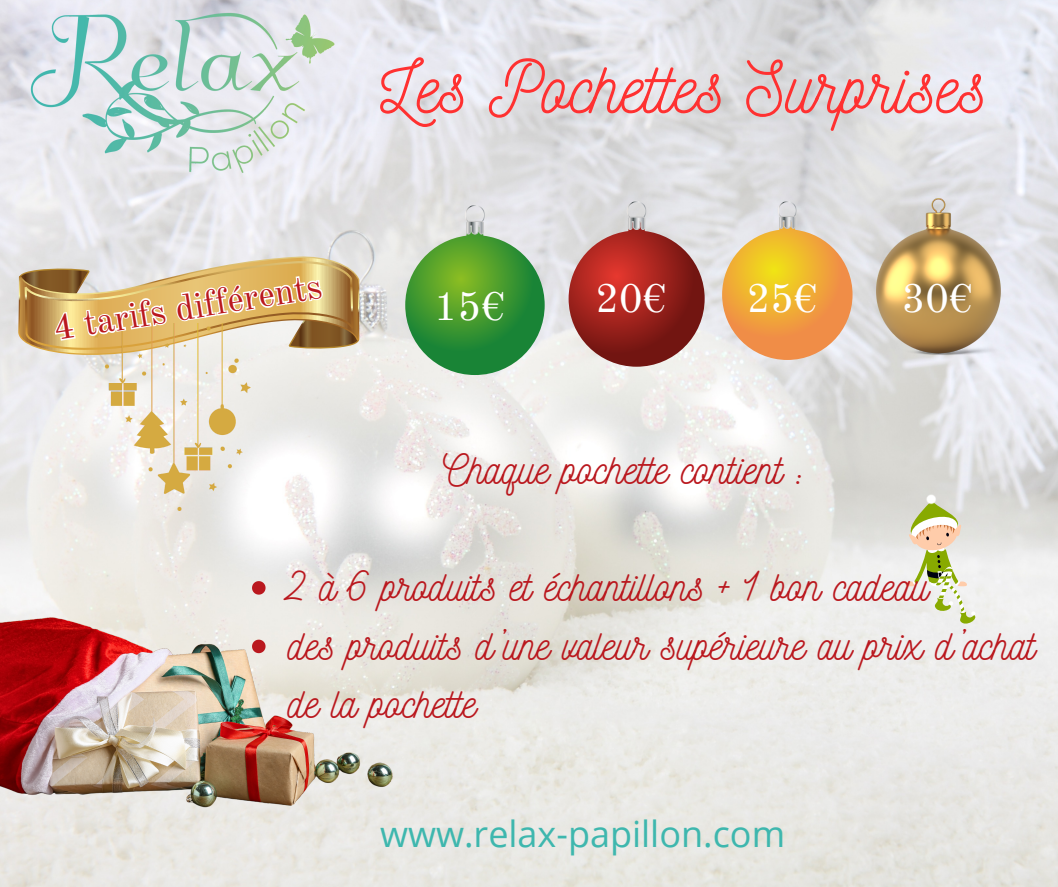
<style>
.page{position:relative;width:1058px;height:887px;background:#fff}
.page>*{position:absolute;margin:0;border:0;box-sizing:border-box;transform-origin:0 0}
.t1{font:72px "Nickainley";color:#ff3131}
.t2{font:42px/58.5px "Nickainley";color:#ba181e}
.t3{font:40.5px "Old Standard";color:#fff}
.t4{font:36px "Open Sans";color:#3eb7ae}
.t5{font:36px "Old Standard";color:#ba181e}
</style>
<div class="page">
<img style="left:0;top:0;width:1058px;height:886px">
<img style="left:18px;top:12px;width:328px;height:164px">
<img style="left:0;top:539px;width:434px;height:301px">
<svg style="left:405px;top:205px;width:139px;height:170px;background:#78b16f"></svg>
<svg style="left:568px;top:201px;width:136px;height:166px;background:#b36561"></svg>
<svg style="left:722px;top:201px;width:130px;height:159px;background:#eabc74"></svg>
<img style="left:877px;top:198px;width:137px;height:158px">
<svg style="left:894px;top:494px;width:86px;height:134px"></svg>
<img style="left:94px;top:360px;width:157px;height:150px">
<svg style="left:18px;top:256px;width:341px;height:104px;background:#dac297"></svg>
<svg style="left:252px;top:581px;width:13px;height:13px"></svg>
<svg style="left:252px;top:639px;width:13px;height:14px"></svg>
<p class="t1" style="left:380px;top:41px;width:608px">Les Pochettes Surprises</p>
<p class="t5" style="left:50px;top:306px;width:273px;rotate:-9deg">4 tarifs différents</p>
<p class="t3" style="left:434px;top:282px;width:72px">15€</p>
<p class="t3" style="left:595px;top:273px;width:72px">20€</p>
<p class="t3" style="left:746px;top:273px;width:72px">25€</p>
<p class="t3" style="left:901px;top:273px;width:72px">30€</p>
<p class="t2" style="left:443px;top:438px;width:364px">Chaque pochette contient :</p>
<p class="t2" style="left:287px;top:555px;width:642px">2 à 6 produits et échantillons + 1 bon cadeau</p>
<p class="t2" style="left:287px;top:614px;width:749px">des produits d’une valeur supérieure au prix d’achat de la pochette</p>
<p class="t4" style="left:380px;top:808px;width:406px">www.relax-papillon.com</p>
</div>
